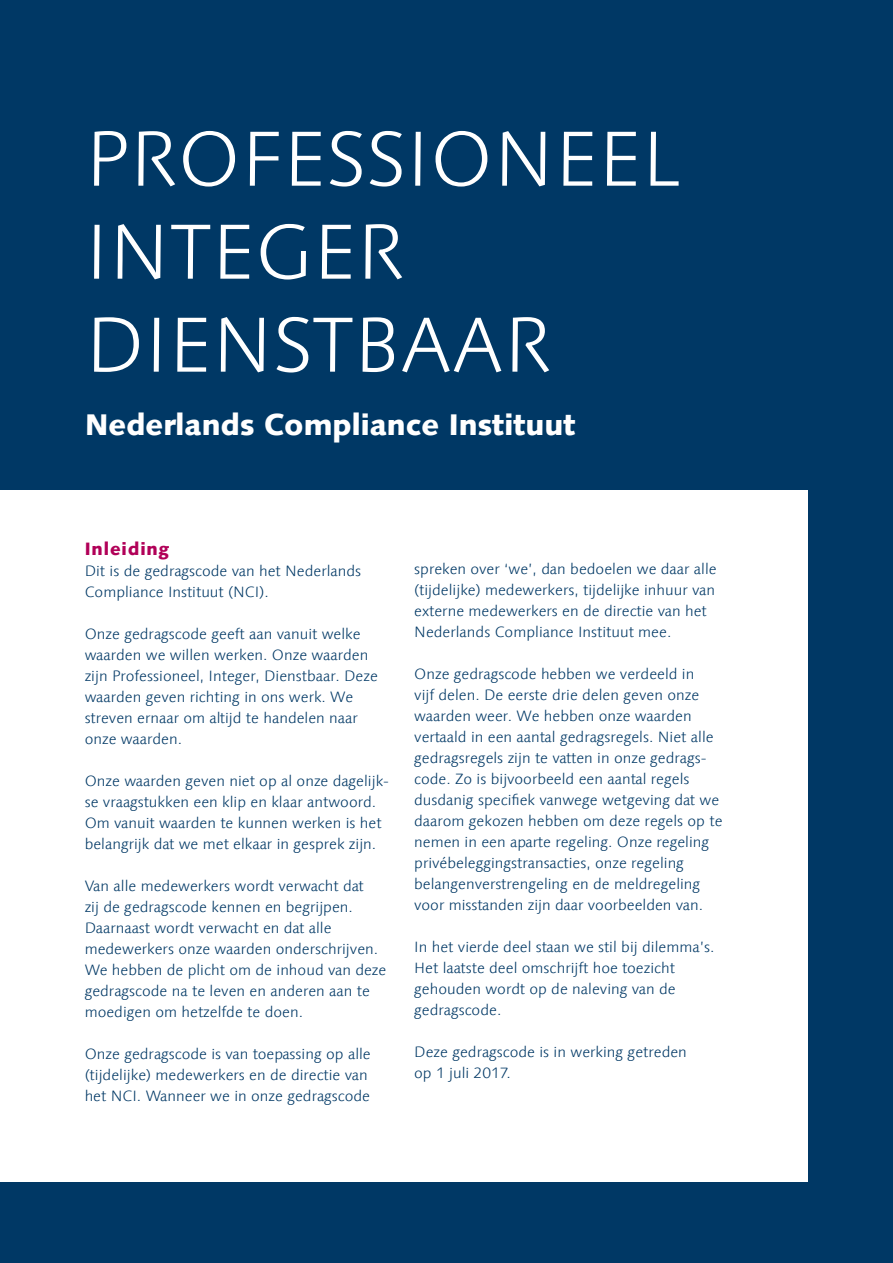
<style>
.page{position:relative;width:893px;height:1263px;background:#003865}
.page>*{position:absolute;margin:0;border:0;box-sizing:border-box;transform-origin:0 0}
.t1{font:300 78px/93px "Linotype Syntax";color:#fff}
.t2{font:900 30px "Syntax LT";color:#fff}
.t3{font:900 18px "Syntax LT";letter-spacing:.05em;color:#b10058}
.t4{font:300 15px/21px "Linotype Syntax";color:#003865}
</style>
<div class="page">
<div style="left:0;top:490px;width:807px;height:691px;background:#fff"></div>
<h1 class="t1" style="left:85px;top:113px;width:597px">PROFESSIONEEL<br>INTEGER<br>DIENSTBAAR</h1>
<h2 class="t2" style="left:85px;top:406px;width:492px">Nederlands Compliance Instituut</h2>
<p class="t3" style="left:85px;top:538px;width:86px">Inleiding</p>
<p class="t4" style="left:85px;top:560px;width:278px">Dit is de gedragscode van het Nederlands<br>Compliance Instituut (NCI).</p>
<p class="t4" style="left:85px;top:623px;width:295px">Onze gedragscode geeft aan vanuit welke waarden we willen werken. Onze waarden zijn Professioneel, Integer, Dienstbaar. Deze waarden geven richting in ons werk. We streven ernaar om altijd te handelen naar onze waarden.</p>
<p class="t4" style="left:85px;top:770px;width:306px">Onze waarden geven niet op al onze dagelijk&shy;se vraagstukken een klip en klaar antwoord.<br>Om vanuit waarden te kunnen werken is het belangrijk dat we met elkaar in gesprek zijn.</p>
<p class="t4" style="left:85px;top:875px;width:303px">Van alle medewerkers wordt verwacht dat<br>zij de gedragscode kennen en begrijpen.<br>Daarnaast wordt verwacht en dat alle medewerkers onze waarden onderschrijven.<br>We hebben de plicht om de inhoud van deze gedragscode na te leven en anderen aan te moedigen om hetzelfde te doen.</p>
<p class="t4" style="left:85px;top:1043px;width:288px">Onze gedragscode is van toepassing op alle (tijdelijke) medewerkers en de directie van het NCI. Wanneer we in onze gedragscode</p>
<p class="t4" style="left:414px;top:558px;width:304px">spreken over ‘we’, dan bedoelen we daar alle (tijdelijke) medewerkers, tijdelijke inhuur van externe medewerkers en de directie van het Nederlands Compliance Instituut mee.</p>
<p class="t4" style="left:414px;top:663px;width:310px">Onze gedragscode hebben we verdeeld in<br>vijf delen. De eerste drie delen geven onze waarden weer. We hebben onze waarden vertaald in een aantal gedragsregels. Niet alle gedragsregels zijn te vatten in onze gedrags&shy;code. Zo is bijvoorbeeld een aantal regels dusdanig specifiek vanwege wetgeving dat we daarom gekozen hebben om deze regels op te nemen in een aparte regeling. Onze regeling privébeleggingstransacties, onze regeling belangenverstrengeling en de meldregeling voor misstanden zijn daar voorbeelden van.</p>
<p class="t4" style="left:414px;top:936px;width:302px">In het vierde deel staan we stil bij dilemma’s.<br>Het laatste deel omschrijft hoe toezicht gehouden wordt op de naleving van de gedragscode.</p>
<p class="t4" style="left:414px;top:1041px;width:274px">Deze gedragscode is in werking getreden op 1 juli 2017.</p>
</div>
